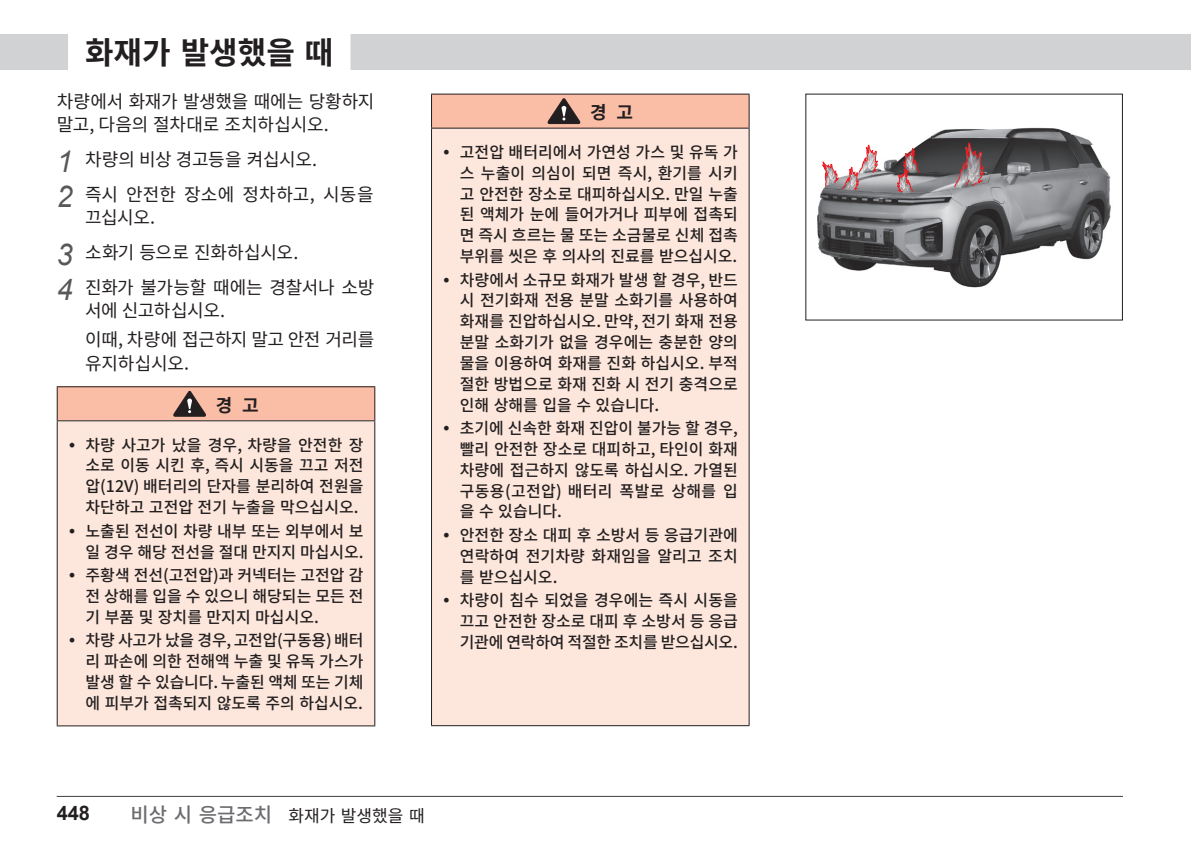
<style>
.page{position:relative;width:1191px;height:851px;background:#fff}
.page>*{position:absolute;margin:0;border:0;box-sizing:border-box;transform-origin:0 0}
.Heading1{font:700 31px "Noto Sans CJ Kkr";color:#231f20}
.t1{font:700 20px "Arial";color:#231f20}
.Description{font:18px/23.4px "Noto Sans CJ Kkr";letter-spacing:-.01em;color:#231f20}
.OrderList2_Child{font:18px/23.4px "Noto Sans CJ Kkr";letter-spacing:-.015em;color:#231f20}
.Description-Cell_Cen{font:700 18px "Noto Sans CJ Kkr";color:#231f20}
.t2{font:17px "Noto Sans CJ Kkr";color:#231f20}
.t3{font:500 16px/20.8px "Noto Sans CJ Kkr";color:#231f20;text-align:justify}
.s1{font-family:"Arial";font-style:italic;font-size:30px;color:#57585a}
.s2{font-weight:500;font-size:20px;color:#6c6d70}
</style>
<div class="page">
<hr style="left:57px;top:795px;width:1066px;height:1px;background:#3e3e3f">
<div style="left:0;top:34px;width:1191px;height:35px;background:#d1d2d4"></div>
<div style="left:68px;top:31px;width:282px;height:42px;background:#fff"></div>
<div style="left:57px;top:386px;width:318px;height:35px;background:#fabda6"></div>
<div style="left:57px;top:421px;width:318px;height:304px;background:#fde7dc"></div>
<hr style="left:57px;top:421px;width:1px;height:304px;background:#231f20">
<hr style="left:374px;top:421px;width:1px;height:304px;background:#231f20">
<hr style="left:57px;top:725px;width:318px;height:1px;background:#231f20">
<hr style="left:57px;top:386px;width:318px;height:1px;background:#231f20">
<hr style="left:57px;top:387px;width:1px;height:33px;background:#231f20">
<hr style="left:374px;top:387px;width:1px;height:33px;background:#231f20">
<hr style="left:57px;top:420px;width:318px;height:1px;background:#231f20">
<svg style="left:173px;top:391px;width:33px;height:25px"></svg>
<div style="left:431px;top:94px;width:318px;height:34px;background:#fabda6"></div>
<div style="left:431px;top:128px;width:318px;height:597px;background:#fde7dc"></div>
<hr style="left:431px;top:129px;width:1px;height:596px;background:#231f20">
<hr style="left:748px;top:129px;width:1px;height:596px;background:#231f20">
<hr style="left:431px;top:725px;width:318px;height:1px;background:#231f20">
<hr style="left:431px;top:94px;width:318px;height:1px;background:#231f20">
<hr style="left:431px;top:95px;width:1px;height:33px;background:#231f20">
<hr style="left:748px;top:95px;width:1px;height:33px;background:#231f20">
<hr style="left:431px;top:128px;width:318px;height:1px;background:#231f20">
<svg style="left:547px;top:98px;width:33px;height:26px"></svg>
<img style="left:817px;top:127px;width:294px;height:161px">
<svg style="left:954px;top:142px;width:30px;height:45px"></svg>
<svg style="left:897px;top:148px;width:22px;height:44px"></svg>
<svg style="left:821px;top:145px;width:57px;height:45px"></svg>
<p class="Heading1" style="left:85px;top:35px;width:250px">화재가 발생했을 때</p>
<p class="Description" style="left:57px;top:90px;width:319px">차량에서 화재가 발생했을 때에는 당황하지 말고, 다음의 절차대로 조치하십시오.</p>
<p class="Description" style="left:57px;top:148px;width:262px"><span class="s1">1</span> 차량의 비상 경고등을 켜십시오.</p>
<p class="Description" style="left:85px;top:183px;width:290px;text-indent:-28px"><span class="s1">2</span> 즉시 안전한 장소에 정차하고, 시동을 끄십시오.</p>
<p class="Description" style="left:57px;top:241px;width:243px"><span class="s1">3</span> 소화기 등으로 진화하십시오.</p>
<p class="Description" style="left:85px;top:276px;width:291px;text-indent:-28px"><span class="s1">4</span> 진화가 불가능할 때에는 경찰서나 소방 서에 신고하십시오.</p>
<p class="OrderList2_Child" style="left:85px;top:328px;width:291px">이때, 차량에 접근하지 말고 안전 거리를 유지하십시오.</p>
<p class="Description-Cell_Cen" style="left:216px;top:395px;width:44px">경 고</p>
<p class="t3" style="left:86px;top:434px;width:279px">차량 사고가 났을 경우, 차량을 안전한 장 소로 이동 시킨 후, 즉시 시동을 끄고 저전 압(12V) 배터리의 단자를 분리하여 전원을 차단하고 고전압 전기 누출을 막으십시오.</p>
<p class="t3" style="left:86px;top:520px;width:279px">노출된 전선이 차량 내부 또는 외부에서 보 일 경우 해당 전선을 절대 만지지 마십시오.</p>
<p class="t3" style="left:86px;top:565px;width:279px">주황색 전선(고전압)과 커넥터는 고전압 감 전 상해를 입을 수 있으니 해당되는 모든 전 기 부품 및 장치를 만지지 마십시오.</p>
<p class="t3" style="left:86px;top:630px;width:279px">차량 사고가 났을 경우, 고전압(구동용) 배터 리 파손에 의한 전해액 누출 및 유독 가스가 발생 할 수 있습니다. 누출된 액체 또는 기체 에 피부가 접촉되지 않도록 주의 하십시오.</p>
<p class="Description-Cell_Cen" style="left:590px;top:102px;width:44px">경 고</p>
<p class="t3" style="left:460px;top:142px;width:279px">고전압 배터리에서 가연성 가스 및 유독 가 스 누출이 의심이 되면 즉시, 환기를 시키 고 안전한 장소로 대피하십시오. 만일 누출 된 액체가 눈에 들어가거나 피부에 접촉되 면 즉시 흐르는 물 또는 소금물로 신체 접촉 부위를 씻은 후 의사의 진료를 받으십시오.</p>
<p class="t3" style="left:460px;top:270px;width:279px">차량에서 소규모 화재가 발생 할 경우, 반드 시 전기화재 전용 분말 소화기를 사용하여 화재를 진압하십시오. 만약, 전기 화재 전용 분말 소화기가 없을 경우에는 충분한 양의 물을 이용하여 화재를 진화 하십시오. 부적 절한 방법으로 화재 진화 시 전기 충격으로 인해 상해를 입을 수 있습니다.</p>
<p class="t3" style="left:460px;top:418px;width:279px">초기에 신속한 화재 진압이 불가능 할 경우, 빨리 안전한 장소로 대피하고, 타인이 화재 차량에 접근하지 않도록 하십시오. 가열된 구동용(고전압) 배터리 폭발로 상해를 입 을 수 있습니다.</p>
<p class="t3" style="left:460px;top:525px;width:279px">안전한 장소 대피 후 소방서 등 응급기관에 연락하여 전기차량 화재임을 알리고 조치 를 받으십시오.</p>
<p class="t3" style="left:460px;top:590px;width:279px">차량이 침수 되었을 경우에는 즉시 시동을 끄고 안전한 장소로 대피 후 소방서 등 응급 기관에 연락하여 적절한 조치를 받으십시오.</p>
<p class="t1" style="left:57px;top:798px;width:35px">448</p>
<p class="t2" style="left:130px;top:805px;width:296px"><span class="s2">비상 시 응급조치</span> 화재가 발생했을 때</p>
</div>
